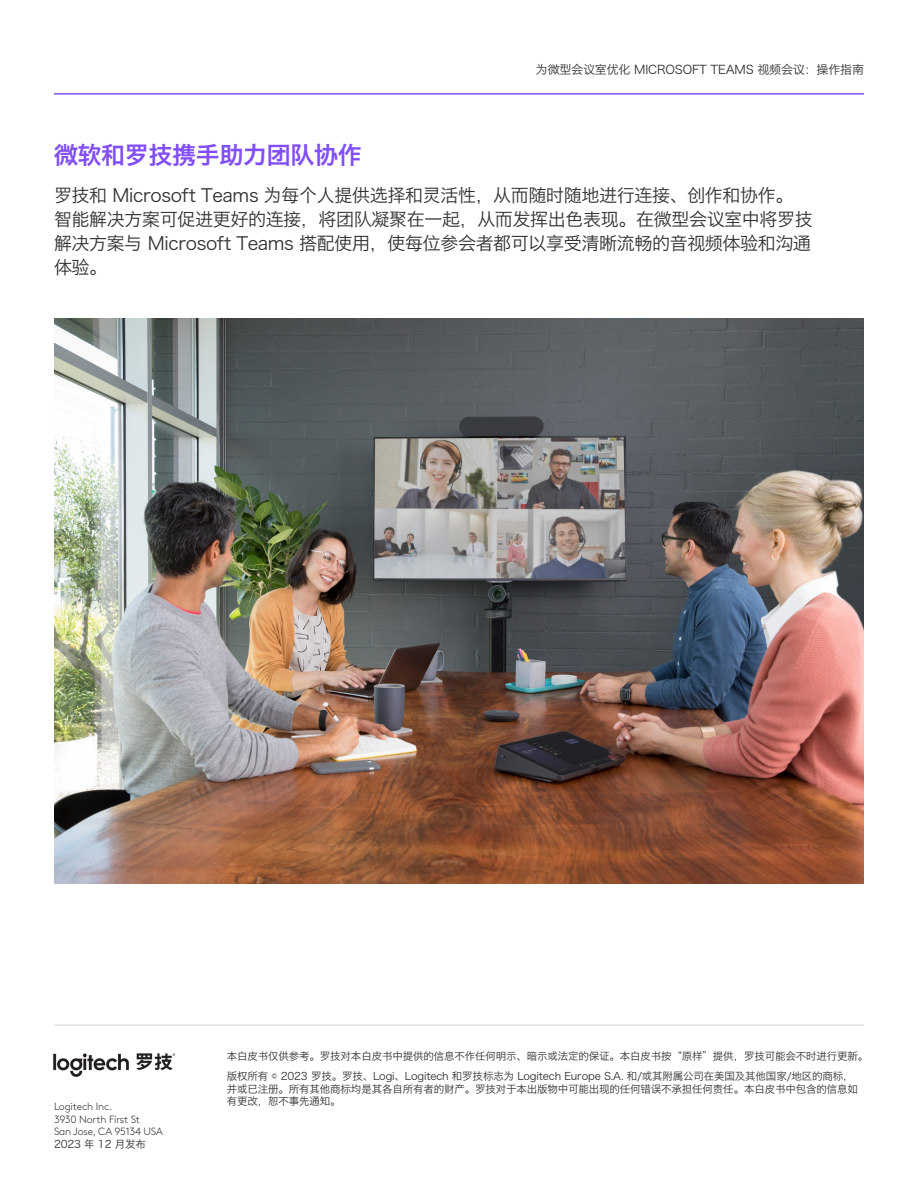
<style>
.page{position:relative;width:918px;height:1188px;background:#fff}
.page>*{position:absolute;margin:0;border:0;box-sizing:border-box;transform-origin:0 0}
.Body_copy_2{font:24px "Hiragino Sans GB W6";letter-spacing:-.015em;color:#814efa}
.Bullet_Icon{font:18px/24px "Hiragino Sans GB W3";letter-spacing:-.02em;color:#2f3132}
.t1{font:12px "Hiragino Sans GB W3";letter-spacing:-.015em;color:#2f3132}
.t2{font:10.5px/12.6px "Hiragino Sans GB W3";letter-spacing:-.015em;color:#2f3132}
.t3{font:300 10.5px/12.6px "Brown Pro";letter-spacing:-.015em;color:#2f3132}
.s1{font-family:"Hiragino Sans GB W3";font-weight:400}
</style>
<div class="page">
<hr style="left:54px;top:93px;width:810px;height:2px;background:#814efa">
<hr style="left:54px;top:1024px;width:810px;height:2px;background:#e1e2e3">
<img style="left:54px;top:318px;width:810px;height:565px">
<img style="left:53px;top:1053px;width:123px;height:24px">
<p class="t1" style="left:536px;top:62px;width:330px">为微型会议室优化 MICROSOFT TEAMS 视频会议：操作指南</p>
<p class="Body_copy_2" style="left:54px;top:140px;width:309px">微软和罗技携手助力团队协作</p>
<p class="Bullet_Icon" style="left:54px;top:183px;width:760px">罗技和 Microsoft Teams 为每个人提供选择和灵活性，从而随时随地进行连接、创作和协作。智能解决方案可促进更好的连接，将团队凝聚在一起，从而发挥出色表现。在微型会议室中将罗技解决方案与 Microsoft Teams 搭配使用，使每位参会者都可以享受清晰流畅的音视频体验和沟通体验。</p>
<p class="t3" style="left:54px;top:1099px;width:60px">Logitech Inc.</p>
<p class="t3" style="left:54px;top:1112px;width:111px">3930 North First St<br>San Jose, CA 95134 USA<br><span class="s1">2023 年 12 月发布</span></p>
<p class="t2" style="left:227px;top:1050px;width:643px">本白皮书仅供参考。罗技对本白皮书中提供的信息不作任何明示、暗示或法定的保证。本白皮书按“原样”提供，罗技可能会不时进行更新。</p>
<p class="t2" style="left:227px;top:1070px;width:633px">版权所有 © 2023 罗技。罗技、Logi、Logitech 和罗技标志为 Logitech Europe S.A. 和/或其附属公司在美国及其他国家/地区的商标，并或已注册。所有其他商标均是其各自所有者的财产。罗技对于本出版物中可能出现的任何错误不承担任何责任。本白皮书中包含的信息如</p>
<p class="t2" style="left:227px;top:1095px;width:115px">有更改，恕不事先通知。</p>
</div>
